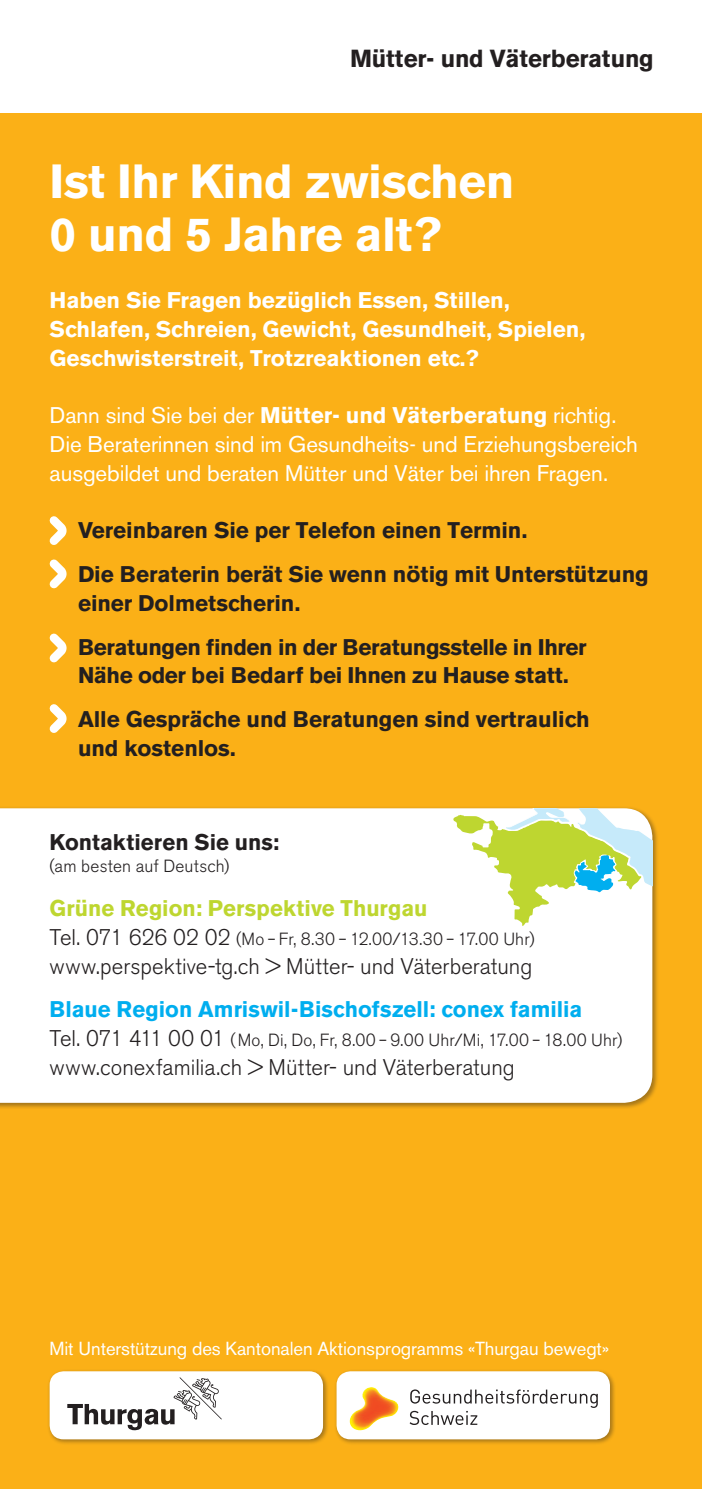
<style>
.page{position:relative;width:702px;height:1489px;background:#fff}
.page>*{position:absolute;margin:0;border:0;box-sizing:border-box;transform-origin:0 0}
.t1{font:700 47.5px/52.5px "Akzidenz Grotesk BQ";letter-spacing:-.01em;color:#fff}
.t2{font:700 24.5px "Akzidenz Grotesk BQ";letter-spacing:-.01em;color:#231f20}
.t3{font:700 22.5px/43.8px "Akzidenz Grotesk BQ";letter-spacing:-.005em;color:#231f20}
.t4{font:22.5px/28.8px "Akzidenz Grotesk BQ";letter-spacing:-.005em;color:#fff}
.t5{font:700 22.5px/28.8px "Akzidenz Grotesk BQ";letter-spacing:-.005em;color:#fff}
.t6{font:300 22.5px "Akzidenz Grotesk BQ";letter-spacing:.005em;color:#231f20}
.t7{font:700 22.5px "Akzidenz Grotesk BQ";color:#00aeef}
.t8{font:700 22.5px "Akzidenz Grotesk BQ";letter-spacing:.005em;color:#bed630}
.t9{font:18.75px "Akzidenz Grotesk BQ";letter-spacing:-.005em;color:#fff}
.t10{font:300 17.5px "Akzidenz Grotesk BQ";letter-spacing:.015em;color:#231f20}
.s1{font-weight:700}
.s2{font-size:22.5px}
</style>
<div class="page">
<div style="left:0;top:113px;width:702px;height:1375px;background:#fbb017"></div>
<div style="left:0;top:806px;width:658px;height:302px;background:#231f20;opacity:.4"></div>
<div style="left:0;top:808px;width:652px;height:294px;background:#fff"></div>
<svg style="left:49px;top:516px;width:18px;height:73px"></svg>
<svg style="left:49px;top:633px;width:18px;height:30px"></svg>
<svg style="left:49px;top:704px;width:18px;height:29px"></svg>
<svg style="left:453px;top:808px;width:199px;height:118px;background:#daebb9"></svg>
<div style="left:47px;top:1368px;width:282px;height:77px;background:#231f20;opacity:.4"></div>
<div style="left:50px;top:1371px;width:273px;height:68px;background:#fff;border-radius:14px"></div>
<svg style="left:67px;top:1377px;width:152px;height:52px"></svg>
<div style="left:334px;top:1368px;width:282px;height:77px;background:#231f20;opacity:.4"></div>
<div style="left:336px;top:1371px;width:274px;height:68px;background:#fff;border-radius:14px"></div>
<svg style="left:409px;top:1389px;width:188px;height:35px"></svg>
<img style="left:349px;top:1387px;width:50px;height:43px">
<p class="t2" style="left:350px;top:44px;width:305px">Mütter- und Väterberatung</p>
<h1 class="t1" style="left:50px;top:156px;width:466px">Ist Ihr Kind zwischen<br>0 und 5 Jahre alt?</h1>
<p class="t5" style="left:50px;top:286px;width:537px">Haben Sie Fragen bezüglich Essen, Stillen,<br>Schlafen, Schreien, Gewicht, Gesundheit, Spielen,<br>Geschwisterstreit, Trotzreaktionen etc.?</p>
<p class="t4" style="left:50px;top:401px;width:589px">Dann sind Sie bei der <span class="s1">Mütter- und Väterberatung</span> richtig.<br>Die Beraterinnen sind im Gesundheits- und Erziehungsbereich ausgebildet und beraten Mütter und Väter bei ihren Fragen.</p>
<p class="t3" style="left:78px;top:509px;width:572px">Vereinbaren Sie per Telefon einen Termin.<br>Die Beraterin berät Sie wenn nötig mit Unterstützung</p>
<p class="t3" style="left:78px;top:581px;width:510px">einer Dolmetscherin.<br>Beratungen finden in der Beratungsstelle in Ihrer</p>
<p class="t3" style="left:78px;top:654px;width:513px">Nähe oder bei Bedarf bei Ihnen zu Hause statt.<br>Alle Gespräche und Beratungen sind vertraulich</p>
<p class="t3" style="left:78px;top:726px;width:159px">und kostenlos.</p>
<p class="t3" style="left:50px;top:820px;width:231px">Kontaktieren Sie uns:</p>
<p class="t10" style="left:50px;top:856px;width:181px">(am besten auf Deutsch)</p>
<p class="t8" style="left:50px;top:895px;width:379px">Grüne Region: Perspektive Thurgau</p>
<p class="t10" style="left:50px;top:928px;width:486px"><span class="s2">Tel. 071 626 02 02</span> (Mo – Fr, 8.30 – 12.00/13.30 – 17.00 Uhr)</p>
<p class="t6" style="left:50px;top:953px;width:484px">www.perspektive-tg.ch &gt; Mütter- und Väterberatung</p>
<p class="t7" style="left:50px;top:996px;width:534px">Blaue Region Amriswil-Bischofszell: conex familia</p>
<p class="t10" style="left:50px;top:1030px;width:574px"><span class="s2">Tel. 071 411 00 01</span> (Mo, Di, Do, Fr, 8.00 – 9.00 Uhr/Mi, 17.00 – 18.00 Uhr)</p>
<p class="t6" style="left:50px;top:1054px;width:466px">www.conexfamilia.ch &gt; Mütter- und Väterberatung</p>
<p class="t9" style="left:50px;top:1337px;width:561px">Mit Unterstützung des Kantonalen Aktionsprogramms «Thurgau bewegt»</p>
</div>
